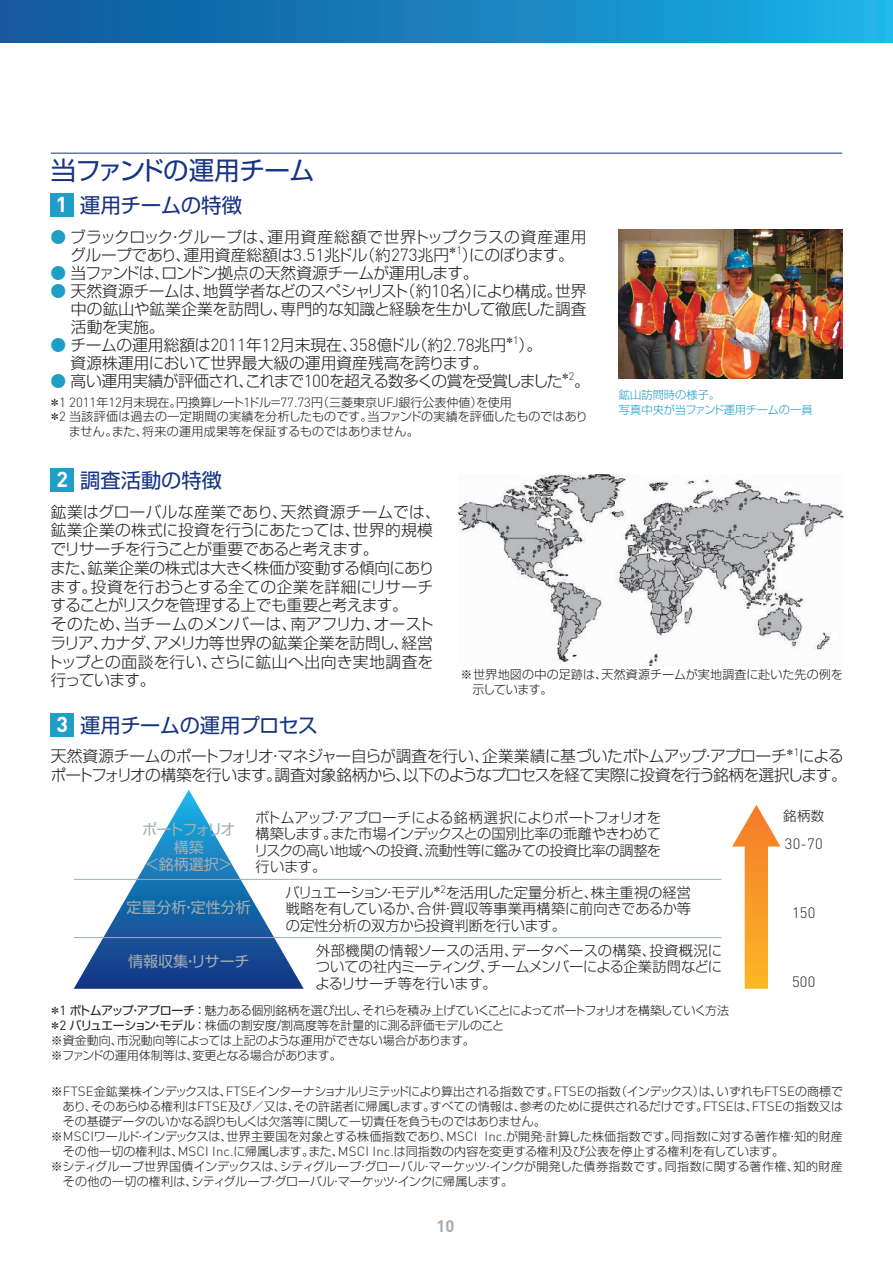
<style>
.page{position:relative;width:893px;height:1263px;background:#fff}
.page>*{position:absolute;margin:0;border:0;box-sizing:border-box;transform-origin:0 0}
.t1{font:25.5px "Shin Go Pro Regular 90 pv RKSJ H";letter-spacing:-.03em;color:#153483}
.t2{font:20.55px "Shin Go Pro Regular 90 pv RKSJ H";letter-spacing:-.02em;color:#153483}
.t3{font:20.25px "Shin Go Pro Regular 90 pv RKSJ H";letter-spacing:-.03em;color:#153483}
.t4{font:20.25px "Shin Go Pro Regular 90 pv RKSJ H";color:#153483}
.t5{font:700 16.5px "DIN";color:#a1acb4}
.t6{font:15.75px/18.8px "Shin Go Pro Light 90 pv RKSJ H";letter-spacing:-.02em;color:#231f20;text-align:justify}
.t7{font:15.75px/18px "Shin Go Pro Light 90 pv RKSJ H";color:#231f20;text-align:center}
.t8{font:15.75px/18.8px "Shin Go Pro Light 90 pv RKSJ H";letter-spacing:-.045em;color:#231f20}
.t9{font:15.75px "Shin Go Pro Light 90 pv RKSJ H";letter-spacing:-.05em;color:#231f20}
.t10{font:15.75px "Shin Go Pro Light 90 pv RKSJ H";letter-spacing:-.04em;color:#231f20}
.t11{font:15px "Shin Go Pro Regular 90 pv RKSJ H";color:#a1acb4}
.t12{font:15px/17.2px "Shin Go Pro Regular 90 pv RKSJ H";letter-spacing:-.05em;color:#a1acb4;text-align:center}
.t13{font:300 14.85px "DIN";letter-spacing:.02em;color:#231f20}
.t14{font:14.25px/16.5px "Shin Go Pro Light 90 pv RKSJ H";letter-spacing:-.02em;color:#231f20;text-align:justify}
.t15{font:13.5px "Shin Go Pro Light 90 pv RKSJ H";color:#231f20}
.t16{font:12px "Shin Go Pro Light 90 pv RKSJ H";letter-spacing:-.01em;color:#231f20}
.t17{font:12px/15px "Shin Go Pro Light 90 pv RKSJ H";letter-spacing:-.03em;color:#231f20}
.t18{font:12px "Shin Go Pro Light 90 pv RKSJ H";letter-spacing:.01em;color:#231f20}
.t19{font:12px "Shin Go Pro Light 90 pv RKSJ H";letter-spacing:-.045em;color:#231f20}
.t20{font:12px/14.2px "Shin Go Pro Light 90 pv RKSJ H";letter-spacing:.02em;color:#231f20}
.t21{font:11.25px/15px "Shin Go Pro Light 90 pv RKSJ H";color:#209ec8}
.s1{font-family:"DIN";font-weight:700;font-size:21.3px;color:#fff}
.s2{color:#209ec8}
.s3{font-family:"DIN";font-weight:300;font-size:17.4px}
.s4{font-family:"DIN";font-weight:300;font-size:13.2px}
.s5{font-family:"Shin Go Pro Regular 90 pv RKSJ H"}
.s6{font-family:"DIN";font-size:13.2px}
</style>
<div class="page">
<div style="left:0;top:0;width:892px;height:43px;background:linear-gradient(to right,#105599,#1cb1e6)"></div>
<div style="left:50px;top:194px;width:24px;height:23px;background:#209ec8"></div>
<div style="left:51px;top:468px;width:23px;height:23px;background:#209ec8"></div>
<div style="left:51px;top:713px;width:23px;height:23px;background:#209ec8"></div>
<img style="left:619px;top:230px;width:223px;height:149px">
<img style="left:458px;top:475px;width:385px;height:190px">
<svg style="left:74px;top:790px;width:230px;height:199px"></svg>
<hr style="left:74px;top:937px;width:647px;height:1px;background:#a1acb4">
<hr style="left:74px;top:879px;width:647px;height:1px;background:#a1acb4">
<svg style="left:732px;top:805px;width:48px;height:184px"></svg>
<hr style="left:51px;top:153px;width:791px;height:1px;background:#153483">
<h1 class="t1" style="left:51px;top:161px;width:265px">当ファンドの運用チーム</h1>
<h2 class="t2" style="left:56px;top:198px;width:188px"><span class="s1">1</span> 運用チームの特徴</h2>
<p class="t7" style="left:50px;top:230px;width:537px"><span class="s2">●</span> ブラックロック・グループは、運用資産総額で世界トップクラスの資産運用グループであり、運用資産総額は<span class="s3">3.51</span>兆ドル（約<span class="s3">273</span>兆円<sup>＊</sup><sup>1</sup>）にのぼります。</p>
<p class="t10" style="left:50px;top:267px;width:430px"><span class="s2">●</span> 当ファンドは、ロンドン拠点の天然資源チームが運用します。</p>
<p class="t6" style="left:71px;top:284px;width:517px;line-height:18px;text-indent:-21px"><span class="s2">●</span> 天然資源チームは、地質学者などのスペシャリスト（約<span class="s3">10</span>名）により構成。世界中の鉱山や鉱業企業を訪問し、専門的な知識と経験を生かして徹底した調査活動を実施。</p>
<p class="t7" style="left:71px;top:338px;width:473px;text-align:left;text-indent:-20px"><span class="s2">●</span> チームの運用総額は<span class="s3">2011</span>年<span class="s3">12</span>月末現在、<span class="s3">358</span>億ドル（約<span class="s3">2.78</span>兆円<sup>＊</sup><sup>1</sup>）。資源株運用において世界最大級の運用資産残高を誇ります。</p>
<p class="t9" style="left:50px;top:375px;width:541px"><span class="s2">●</span> 高い運用実績が評価され、これまで<span class="s3">100</span>を超える数多くの賞を受賞しました<sup>＊</sup><sup>2</sup>。</p>
<p class="t16" style="left:49px;top:398px;width:464px">＊<span class="s4">1 2011</span>年<span class="s4">12</span>月末現在。円換算レート<span class="s4">1</span>ドル＝<span class="s4">77.73</span>円（三菱東京<span class="s4">UFJ</span>銀行公表仲値）を使用</p>
<p class="t18" style="left:49px;top:412px;width:540px">＊<span class="s4">2</span> 当該評価は過去の一定期間の実績を分析したものです。当ファンドの実績を評価したものではあり</p>
<p class="t18" style="left:69px;top:427px;width:351px">ません。また、将来の運用成果等を保証するものではありません。</p>
<p class="t4" style="left:56px;top:473px;width:167px"><span class="s1">2</span> 調査活動の特徴</p>
<p class="t21" style="left:619px;top:389px;width:195px">鉱山訪問時の様子。<br>写真中央が当ファンド運用チームの一員</p>
<p class="t6" style="left:47px;top:504px;width:395px;text-align:left">鉱業はグローバルな産業であり、天然資源チームでは、鉱業企業の株式に投資を行うにあたっては、世界的規模でリサーチを行うことが重要であると考えます。<br>また、鉱業企業の株式は大きく株価が変動する傾向にあります。投資を行おうとする全ての企業を詳細にリサーチすることがリスクを管理する上でも重要と考えます。<br>そのため、当チームのメンバーは、南アフリカ、オーストラリア、カナダ、アメリカ等世界の鉱業企業を訪問し、経営トップとの面談を行い、さらに鉱山へ出向き実地調査を行っています。</p>
<p class="t3" style="left:56px;top:718px;width:263px"><span class="s1">3</span> 運用チームの運用プロセス</p>
<p class="t20" style="left:472px;top:669px;width:372px;text-indent:-12px">※世界地図の中の足跡は、天然資源チームが実地調査に赴いた先の例を示しています。</p>
<p class="t8" style="left:50px;top:749px;width:797px">天然資源チームのポートフォリオ・マネジャー自らが調査を行い、企業業績に基づいたボトムアップ・アプローチ<sup>＊</sup><sup>1</sup>によるポートフォリオの構築を行います。調査対象銘柄から、以下のようなプロセスを経て実際に投資を行う銘柄を選択します。</p>
<p class="t12" style="left:142px;top:823px;width:95px">ポートフォリオ構築<br>＜銘柄選択＞</p>
<p class="t14" style="left:254px;top:811px;width:408px">ボトムアップ・アプローチによる銘柄選択によりポートフォリオを構築します。また市場インデックスとの国別比率の乖離やきわめてリスクの高い地域への投資、流動性等に鑑みての投資比率の調整を行います。</p>
<p class="t11" style="left:126px;top:902px;width:126px">定量分析・定性分析</p>
<p class="t11" style="left:128px;top:956px;width:123px">情報収集・リサーチ</p>
<p class="t14" style="left:285px;top:886px;width:407px">バリュエーション・モデル<sup>＊</sup><sup>2</sup>を活用した定量分析と、株主重視の経営戦略を有しているか、合併・買収等事業再構築に前向きであるか等の定性分析の双方から投資判断を行います。</p>
<p class="t14" style="left:315px;top:944px;width:408px">外部機関の情報ソースの活用、データベースの構築、投資概況についての社内ミーティング、チームメンバーによる企業訪問などによるリサーチ等を行います。</p>
<p class="t15" style="left:783px;top:811px;width:43px">銘柄数</p>
<p class="t13" style="left:784px;top:839px;width:39px">30-70</p>
<p class="t13" style="left:792px;top:908px;width:25px">150</p>
<p class="t13" style="left:792px;top:977px;width:25px">500</p>
<p class="t17" style="left:49px;top:1004px;width:681px"><span class="s5">＊</span><span class="s6">1</span> <span class="s5">ボトムアップ・アプローチ：</span>魅力ある個別銘柄を選び出し、それらを積み上げていくことによってポートフォリオを構築していく方法<span class="s5">＊</span><span class="s6">2</span> <span class="s5">バリュエーション・モデル：</span>株価の割安度<span class="s4">/</span>割高度等を計量的に測る評価モデルのこと<br>※資金動向、市況動向等によっては上記のような運用ができない場合があります。<br>※ファンドの運用体制等は、変更となる場合があります。</p>
<p class="t19" style="left:51px;top:1087px;width:793px">※<span class="s4">FTSE</span>金鉱業株インデックスは、<span class="s4">FTSE</span>インターナショナルリミテッドにより算出される指数です。<span class="s4">FTSE</span>の指数（インデックス）は、いずれも<span class="s4">FTSE</span>の商標で</p>
<p class="t16" style="left:63px;top:1102px;width:781px">あり、そのあらゆる権利は<span class="s4">FTSE</span>及び／又は、その許諾者に帰属します。すべての情報は、参考のために提供されるだけです。<span class="s4">FTSE</span>は、<span class="s4">FTSE</span>の指数又は</p>
<p class="t17" style="left:63px;top:1115px;width:484px">その基礎データのいかなる誤りもしくは欠落等に関して一切責任を負うものではありません。</p>
<p class="t16" style="left:51px;top:1132px;width:793px">※<span class="s4">MSCI</span>ワールド・インデックスは、世界主要国を対象とする株価指数であり、<span class="s4">MSCI Inc.</span>が開発・計算した株価指数です。同指数に対する著作権・知的財産</p>
<p class="t16" style="left:63px;top:1147px;width:722px">その他一切の権利は、<span class="s4">MSCI Inc.</span>に帰属します。また、<span class="s4">MSCI Inc.</span>は同指数の内容を変更する権利及び公表を停止する権利を有しています。</p>
<p class="t18" style="left:51px;top:1162px;width:793px">※シティグループ世界国債インデックスは、シティグループ・グローバル・マーケッツ・インクが開発した債券指数です。同指数に関する著作権、知的財産</p>
<p class="t16" style="left:63px;top:1177px;width:452px">その他の一切の権利は、シティグループ・グローバル・マーケッツ・インクに帰属します。</p>
<p class="t5" style="left:436px;top:1215px;width:19px">10</p>
</div>
